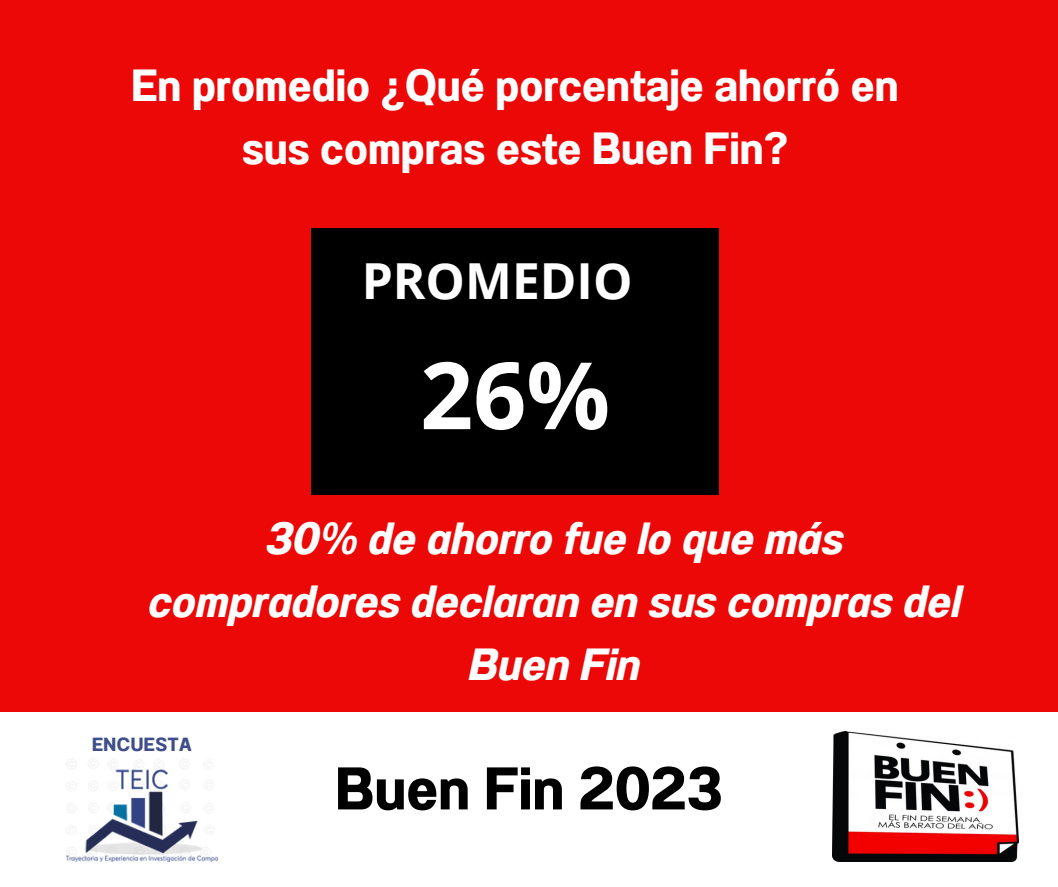
<style>
.page{position:relative;width:1058px;height:887px;background:#fff}
.page>*{position:absolute;margin:0;border:0;box-sizing:border-box;transform-origin:0 0}
.t1{font:700 93px "Open Sans";color:#fff}
.t2{font:60px "Anantason Bold Wd 87";color:#000}
.t3{font:700 49.65px "Open Sans";color:#fff}
.t4{font:45px/63px "Anantason Bold Wd 87 It";color:#fff;text-align:center}
.t5{font:45px/63px "Anantason Bold Wd 87";color:#fff;text-align:center}
.t6{font:19.05px "Anantason Bold Wd 87";letter-spacing:.03em;color:#3e4e8a}
</style>
<div class="page">
<div style="left:0;top:0;width:1058px;height:886px;background:#ed0808"></div>
<div style="left:0;top:712px;width:1058px;height:174px;background:#fff"></div>
<img style="left:66px;top:758px;width:151px;height:103px">
<img style="left:833px;top:731px;width:185px;height:130px">
<div style="left:311px;top:228px;width:408px;height:266px;background:#000"></div>
<p class="t5" style="left:132px;top:54px;width:768px">En promedio ¿Qué porcentaje ahorró en sus compras este Buen Fin?</p>
<p class="t3" style="left:362px;top:246px;width:272px">PROMEDIO</p>
<p class="t1" style="left:420px;top:330px;width:191px">26%</p>
<p class="t4" style="left:146px;top:507px;width:814px">30% de ahorro fue lo que más compradores declaran en sus compras del</p>
<p class="t4" style="left:467px;top:633px;width:173px">Buen Fin</p>
<p class="t6" style="left:92px;top:733px;width:101px">ENCUESTA</p>
<p class="t2" style="left:335px;top:753px;width:388px">Buen Fin 2023</p>
</div>
